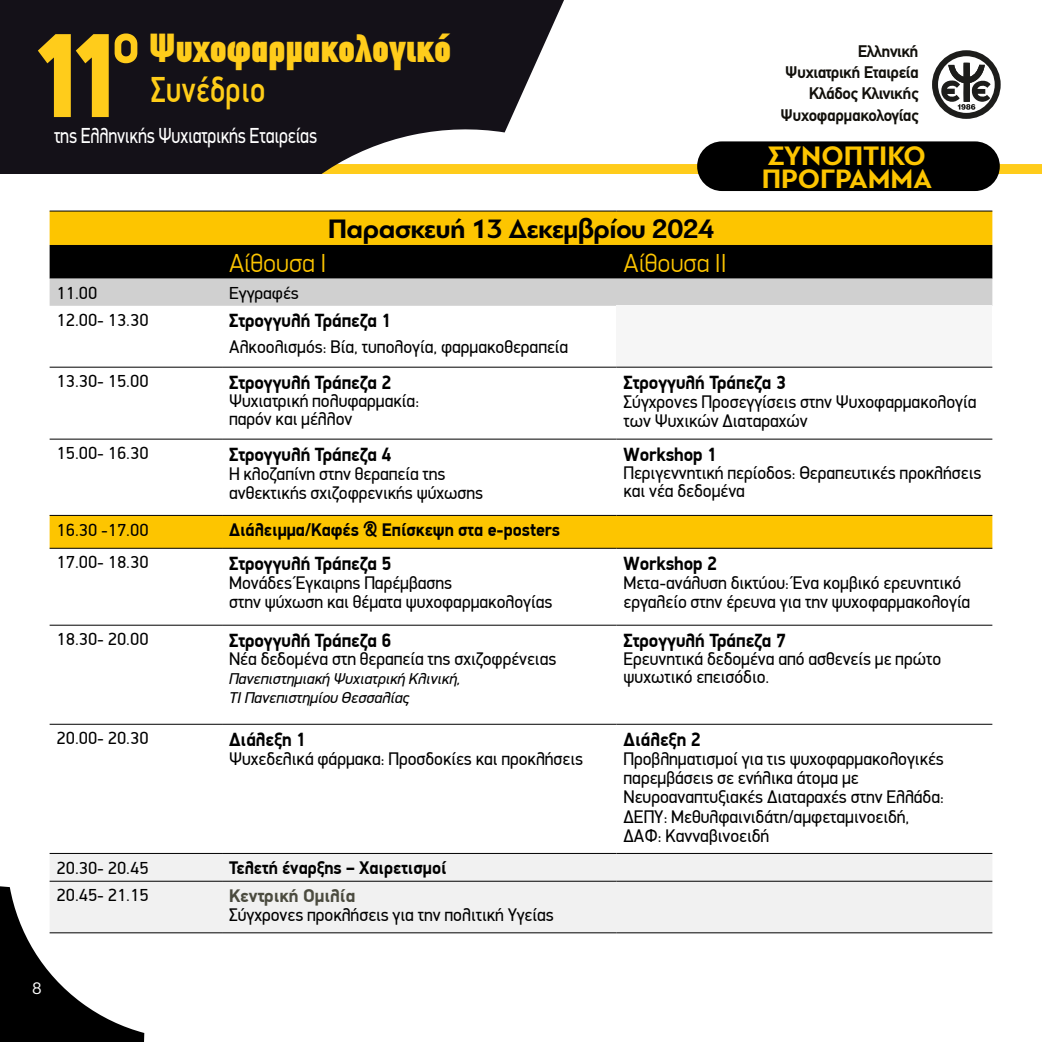
<style>
.page{position:relative;width:1042px;height:1042px;background:#fff}
.page>*{position:absolute;margin:0;border:0;box-sizing:border-box;transform-origin:0 0}
.t1{font:900 120.4px "PF Din Display";color:#ffcc1b;scale:.95 1}
.t2{font:900 condensed 39.9px "CF Din";letter-spacing:.02em;color:#ffcc1b;scale:1.09 1}
.t3{font:500 36.4px "PF Din Display";letter-spacing:.01em;color:#ffcd18;scale:.82 1}
.t4{font:700 28px "PF Bague Sans Pro";letter-spacing:-.02em;color:#000}
.t5{font:700 28px/22.8px "PF Bague Sans Pro";color:#fdc500}
.t6{font:300 26.25px "PF Din Display";color:#fdc500}
.t7{font:21.88px "PF Din Display";letter-spacing:-.01em;color:#fff;scale:.82 1}
.t8{font:700 19.25px "PF Din Display";color:#000;scale:.95 1}
.t9{font:18.38px/19.2px "PF Din Display";color:#000;scale:.95 1}
.t10{font:700 18.38px "PF Din Display";color:#000;scale:.95 1}
.t11{font:700 18.38px "PF Din Display";color:#4b4b3f}
.t12{font:17.5px "PF Din Display";color:#000}
.t13{font:17.5px "PF Bague Sans Pro";color:#fff}
.t14{font:700 16.97px/21.2px "PF Din Text";letter-spacing:-.025em;color:#12100b;text-align:right}
.t15{font:italic 15.75px/18.9px "PF Din Display";color:#000}
.s1{font-family:"PF Din Display";font-weight:700;font-stretch:normal;font-size:58.8px}
</style>
<div class="page">
<div style="left:245px;top:164px;width:797px;height:10px;background:#ffcc1b"></div>
<svg style="left:0;top:0;width:564px;height:174px;background:#2f2b2d"></svg>
<svg style="left:935px;top:53px;width:62px;height:63px"></svg>
<svg style="left:940px;top:63px;width:50px;height:47px"></svg>
<div style="left:932px;top:50px;width:68px;height:69px;border:6px solid #1d1d1b;border-radius:50%"></div>
<svg style="left:0;top:880px;width:144px;height:162px"></svg>
<div style="left:697px;top:141px;width:303px;height:50px;background:#000;border-radius:25px"></div>
<svg style="left:50px;top:212px;width:942px;height:336px"></svg>
<svg style="left:50px;top:245px;width:942px;height:61px;background:#5e5e5e"></svg>
<div style="left:616px;top:306px;width:376px;height:61px;background:#f6f6f6"></div>
<div style="left:50px;top:854px;width:942px;height:78px;background:#f1f1f1"></div>
<hr style="left:50px;top:367px;width:172px;height:1px;background:#000">
<hr style="left:222px;top:367px;width:394px;height:1px;background:#000">
<hr style="left:616px;top:367px;width:376px;height:1px;background:#000">
<hr style="left:50px;top:439px;width:172px;height:1px;background:#000">
<hr style="left:222px;top:439px;width:394px;height:1px;background:#000">
<hr style="left:616px;top:439px;width:376px;height:1px;background:#000">
<hr style="left:50px;top:515px;width:172px;height:1px;background:#000">
<hr style="left:222px;top:515px;width:394px;height:1px;background:#000">
<hr style="left:616px;top:515px;width:376px;height:1px;background:#000">
<hr style="left:50px;top:548px;width:172px;height:1px;background:#000">
<hr style="left:222px;top:548px;width:394px;height:1px;background:#000">
<hr style="left:616px;top:548px;width:376px;height:1px;background:#000">
<hr style="left:50px;top:625px;width:172px;height:1px;background:#000">
<hr style="left:222px;top:625px;width:394px;height:1px;background:#000">
<hr style="left:616px;top:625px;width:376px;height:1px;background:#000">
<hr style="left:50px;top:724px;width:172px;height:1px;background:#000">
<hr style="left:222px;top:724px;width:394px;height:1px;background:#000">
<hr style="left:616px;top:724px;width:376px;height:1px;background:#000">
<hr style="left:50px;top:211px;width:172px;height:1px;background:#000">
<hr style="left:222px;top:211px;width:394px;height:1px;background:#000">
<hr style="left:616px;top:211px;width:376px;height:1px;background:#000">
<hr style="left:50px;top:853px;width:172px;height:1px;background:#000">
<hr style="left:222px;top:853px;width:394px;height:1px;background:#000">
<hr style="left:616px;top:853px;width:376px;height:1px;background:#000">
<hr style="left:50px;top:881px;width:172px;height:1px;background:#000">
<hr style="left:222px;top:881px;width:394px;height:1px;background:#000">
<hr style="left:616px;top:881px;width:376px;height:1px;background:#000">
<hr style="left:50px;top:932px;width:172px;height:1px;background:#000">
<hr style="left:222px;top:932px;width:394px;height:1px;background:#000">
<hr style="left:616px;top:932px;width:376px;height:1px;background:#000">
<h1 class="t1" style="left:65px;top:3px;width:68px">1</h1>
<h2 class="t2" style="left:112px;top:27px;width:312px"><span class="s1">o</span> Ψυχοφαρµακολογικό</h2>
<h1 class="t1" style="left:27px;top:3px;width:68px">1</h1>
<p class="t7" style="left:54px;top:122px;width:322px">της Eλληνικής Ψυχιατρικής Εταιρείας</p>
<h3 class="t3" style="left:151px;top:68px;width:141px">Συνέδριο</h3>
<h3 class="t4" style="left:328px;top:212px;width:388px">Παρασκευή 13 Δεκεμβρίου 2024</h3>
<h3 class="t6" style="left:229px;top:247px;width:99px">Αίθουσα Ι</h3>
<h3 class="t6" style="left:623px;top:247px;width:105px">Αίθουσα ΙΙ</h3>
<p class="t14" style="left:780px;top:41px;width:140px">Ελληνική<br>Ψυχιατρική Εταιρεία<br>Κλάδος Κλινικής<br>Ψυχοφαρµακολογίας</p>
<h3 class="t5" style="left:762px;top:145px;width:172px">ΣΥΝΟΠΤΙΚΟ<br>ΠΡΟΓΡΑΜΜΑ</h3>
<p class="t12" style="left:57px;top:282px;width:42px">11.00</p>
<p class="t12" style="left:229px;top:282px;width:71px">Εγγραφές</p>
<p class="t12" style="left:57px;top:309px;width:93px">12.00- 13.30</p>
<p class="t8" style="left:229px;top:309px;width:172px">Στρογγυλή Τράπεζα 1</p>
<p class="t9" style="left:229px;top:337px;width:359px">Αλκοολισμός: Βία, τυπολογία, φαρμακοθεραπεία</p>
<p class="t12" style="left:57px;top:371px;width:93px">13.30- 15.00</p>
<p class="t8" style="left:229px;top:370px;width:172px">Στρογγυλή Τράπεζα 2</p>
<p class="t9" style="left:229px;top:391px;width:202px;line-height:18.4px">Ψυχιατρική πολυφαρμακία: παρόν και μέλλον</p>
<p class="t12" style="left:57px;top:443px;width:93px">15.00- 16.30</p>
<p class="t8" style="left:229px;top:442px;width:172px">Στρογγυλή Τράπεζα 4</p>
<p class="t9" style="left:229px;top:464px;width:269px">H κλοζαπίνη στην θεραπεία της ανθεκτικής σχιζοφρενικής ψύχωσης</p>
<p class="t12" style="left:57px;top:519px;width:93px">16.30 -17.00</p>
<p class="t10" style="left:229px;top:519px;width:350px">Διάλειμμα/Καφές &amp; Επίσκεψη στα e-posters</p>
<p class="t12" style="left:57px;top:552px;width:93px">17.00- 18.30</p>
<p class="t8" style="left:229px;top:551px;width:172px">Στρογγυλή Τράπεζα 5</p>
<p class="t9" style="left:229px;top:573px;width:342px">Μονάδες Έγκαιρης Παρέμβασης<br>στην ψύχωση και θέματα ψυχοφαρμακολογίας</p>
<p class="t12" style="left:57px;top:629px;width:93px">18.30- 20.00</p>
<p class="t8" style="left:229px;top:628px;width:172px">Στρογγυλή Τράπεζα 6</p>
<p class="t9" style="left:229px;top:649px;width:346px">Νέα δεδομένα στη θεραπεία της σχιζοφρένειας</p>
<p class="t15" style="left:229px;top:669px;width:233px">Πανεπιστημιακή Ψυχιατρική Κλινική,<br>ΤΙ Πανεπιστημίου Θεσσαλίας</p>
<p class="t12" style="left:57px;top:728px;width:93px">20.00- 20.30</p>
<p class="t8" style="left:229px;top:727px;width:83px">Διάλεξη 1</p>
<p class="t9" style="left:229px;top:749px;width:374px">Ψυχεδελικά φάρμακα: Προσδοκίες και προκλήσεις</p>
<p class="t12" style="left:57px;top:857px;width:93px">20.30- 20.45</p>
<p class="t10" style="left:229px;top:857px;width:230px">Τελετή έναρξης – Χαιρετισμοί</p>
<p class="t12" style="left:57px;top:885px;width:93px">20.45- 21.15</p>
<p class="t11" style="left:229px;top:884px;width:128px">Κεντρική Ομιλία</p>
<p class="t9" style="left:229px;top:905px;width:343px">Σύγχρονες προκλήσεις για την πολιτική Υγείας</p>
<p class="t13" style="left:32px;top:977px;width:11px">8</p>
<p class="t8" style="left:623px;top:370px;width:172px">Στρογγυλή Τράπεζα 3</p>
<p class="t9" style="left:623px;top:392px;width:373px">Σύγχρονες Προσεγγίσεις στην Ψυχοφαρμακολογία των Ψυχικών Διαταραχών</p>
<p class="t8" style="left:623px;top:442px;width:100px">Workshop 1</p>
<p class="t9" style="left:623px;top:463px;width:378px;line-height:18.4px">Περιγεννητική περίοδος: Θεραπευτικές προκλήσεις και νέα δεδομένα</p>
<p class="t8" style="left:623px;top:551px;width:100px">Workshop 2</p>
<p class="t9" style="left:623px;top:573px;width:367px">Μετα-ανάλυση δικτύου: Ένα κομβικό ερευνητικό εργαλείο στην έρευνα για την ψυχοφαρμακολογία</p>
<p class="t8" style="left:623px;top:628px;width:172px">Στρογγυλή Τράπεζα 7</p>
<p class="t9" style="left:623px;top:649px;width:336px;line-height:18.4px">Ερευνητικά δεδομένα από ασθενείς με πρώτο ψυχωτικό επεισόδιο.</p>
<p class="t8" style="left:623px;top:727px;width:83px">Διάλεξη 2</p>
<p class="t9" style="left:623px;top:749px;width:339px">Προβληματισμοί για τις ψυχοφαρμακολογικές παρεμβάσεις σε ενήλικα άτομα με Νευροαναπτυξιακές Διαταραχές στην Ελλάδα:<br>ΔΕΠΥ: Μεθυλφαινιδάτη/αμφεταμινοειδή, ΔΑΦ: Κανναβινοειδή</p>
</div>
